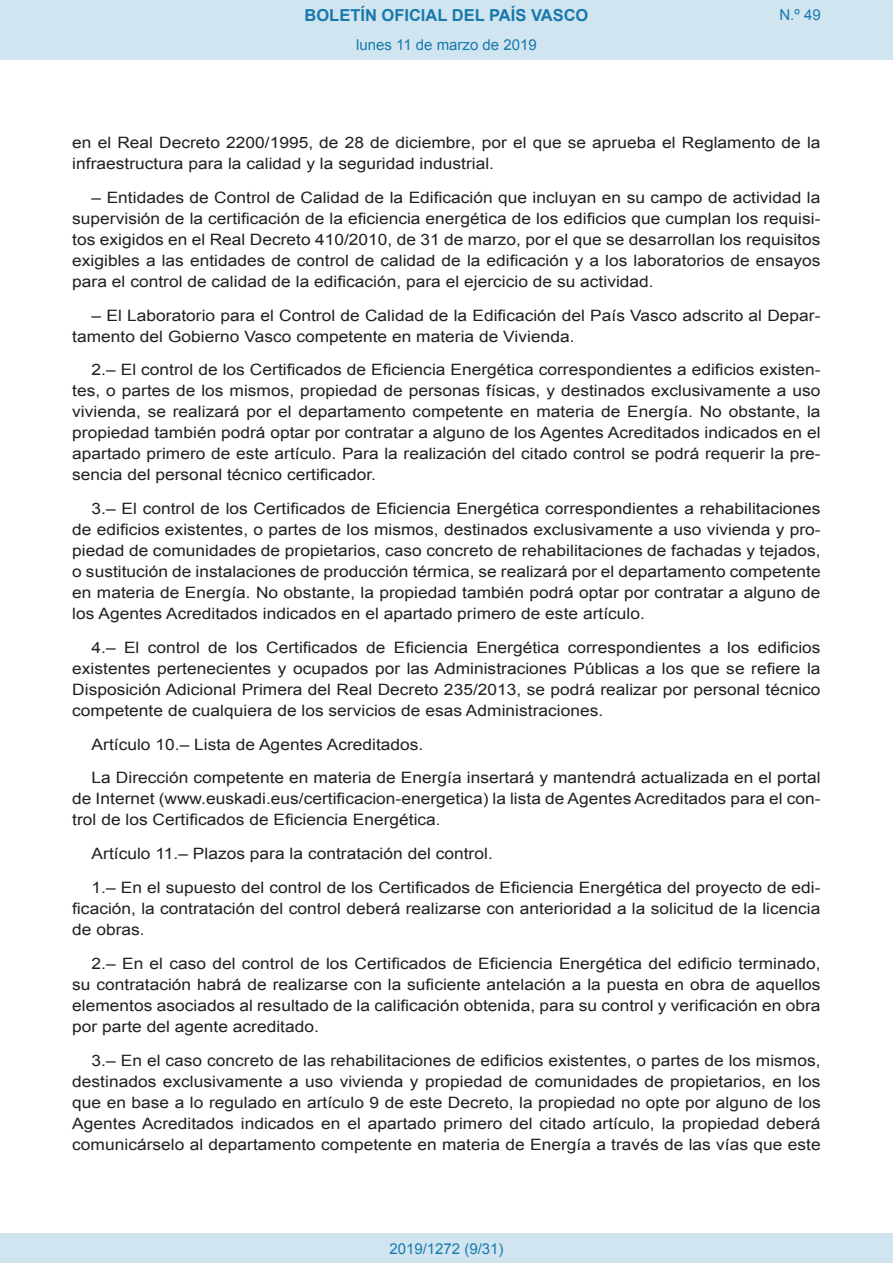
<style>
.page{position:relative;width:893px;height:1263px;background:#fff}
.page>*{position:absolute;margin:0;border:0;box-sizing:border-box;transform-origin:0 0}
.t1{font:700 16.5px "Arial";color:#1879ad}
.BOPVDetalle{font:15.6px/21px "Arial";color:#231f20;text-align:justify;scale:1.11 1}
.Paginacion_Centro{font:15px "Arial";color:#1879ad}
</style>
<div class="page">
<div style="left:0;top:0;width:893px;height:60px;background:#d0e5f0"></div>
<div style="left:0;top:1233px;width:893px;height:30px;background:#d0e5f0"></div>
<p class="t1" style="left:305px;top:4px;width:285px">BOLETÍN OFICIAL DEL PAÍS VASCO</p>
<p class="Paginacion_Centro" style="left:356px;top:35px;width:182px">lunes 11 de marzo de 2019</p>
<p class="Paginacion_Centro" style="left:779px;top:5px;width:43px">N.º 49</p>
<p class="BOPVDetalle" style="left:72px;top:132px;width:676px">en el Real Decreto 2200/1995, de 28 de diciembre, por el que se aprueba el Reglamento de la infraestructura para la calidad y la seguridad industrial.</p>
<p class="BOPVDetalle" style="left:72px;top:187px;width:676px;text-indent:19px">– Entidades de Control de Calidad de la Edificación que incluyan en su campo de actividad la supervisión de la certificación de la eficiencia energética de los edificios que cumplan los requisi&shy;tos exigidos en el Real Decreto 410/2010, de 31 de marzo, por el que se desarrollan los requisitos exigibles a las entidades de control de calidad de la edificación y a los laboratorios de ensayos para el control de calidad de la edificación, para el ejercicio de su actividad.</p>
<p class="BOPVDetalle" style="left:72px;top:305px;width:676px;text-indent:19px">– El Laboratorio para el Control de Calidad de la Edificación del País Vasco adscrito al Depar&shy;tamento del Gobierno Vasco competente en materia de Vivienda.</p>
<p class="BOPVDetalle" style="left:72px;top:360px;width:676px;text-indent:19px">2.– El control de los Certificados de Eficiencia Energética correspondientes a edificios existen&shy;tes, o partes de los mismos, propiedad de personas físicas, y destinados exclusivamente a uso vivienda, se realizará por el departamento competente en materia de Energía. No obstante, la propiedad también podrá optar por contratar a alguno de los Agentes Acreditados indicados en el apartado primero de este artículo. Para la realización del citado control se podrá requerir la pre&shy;sencia del personal técnico certificador.</p>
<p class="BOPVDetalle" style="left:72px;top:498px;width:676px;text-indent:19px">3.– El control de los Certificados de Eficiencia Energética correspondientes a rehabilitaciones de edificios existentes, o partes de los mismos, destinados exclusivamente a uso vivienda y pro&shy;piedad de comunidades de propietarios, caso concreto de rehabilitaciones de fachadas y tejados, o sustitución de instalaciones de producción térmica, se realizará por el departamento competente en materia de Energía. No obstante, la propiedad también podrá optar por contratar a alguno de los Agentes Acreditados indicados en el apartado primero de este artículo.</p>
<p class="BOPVDetalle" style="left:72px;top:637px;width:676px;text-indent:19px">4.– El control de los Certificados de Eficiencia Energética correspondientes a los edificios existentes pertenecientes y ocupados por las Administraciones Públicas a los que se refiere la Disposición Adicional Primera del Real Decreto 235/2013, se podrá realizar por personal técnico competente de cualquiera de los servicios de esas Administraciones.</p>
<p class="BOPVDetalle" style="left:92px;top:734px;width:300px">Artículo 10.– Lista de Agentes Acreditados.</p>
<p class="BOPVDetalle" style="left:72px;top:768px;width:676px;text-indent:19px">La Dirección competente en materia de Energía insertará y mantendrá actualizada en el portal de Internet (www.euskadi.eus/certificacion-energetica) la lista de Agentes Acreditados para el con&shy;trol de los Certificados de Eficiencia Energética.</p>
<p class="BOPVDetalle" style="left:92px;top:843px;width:363px">Artículo 11.– Plazos para la contratación del control.</p>
<p class="BOPVDetalle" style="left:72px;top:877px;width:676px;text-indent:19px">1.– En el supuesto del control de los Certificados de Eficiencia Energética del proyecto de edi&shy;ficación, la contratación del control deberá realizarse con anterioridad a la solicitud de la licencia de obras.</p>
<p class="BOPVDetalle" style="left:72px;top:953px;width:676px;text-indent:19px">2.– En el caso del control de los Certificados de Eficiencia Energética del edificio terminado, su contratación habrá de realizarse con la suficiente antelación a la puesta en obra de aquellos elementos asociados al resultado de la calificación obtenida, para su control y verificación en obra por parte del agente acreditado.</p>
<p class="BOPVDetalle" style="left:72px;top:1050px;width:676px;text-indent:19px">3.– En el caso concreto de las rehabilitaciones de edificios existentes, o partes de los mismos, destinados exclusivamente a uso vivienda y propiedad de comunidades de propietarios, en los que en base a lo regulado en artículo 9 de este Decreto, la propiedad no opte por alguno de los Agentes Acreditados indicados en el apartado primero del citado artículo, la propiedad deberá comunicárselo al departamento competente en materia de Energía a través de las vías que este</p>
<p class="Paginacion_Centro" style="left:389px;top:1238px;width:116px">2019/1272 (9/31)</p>
</div>
